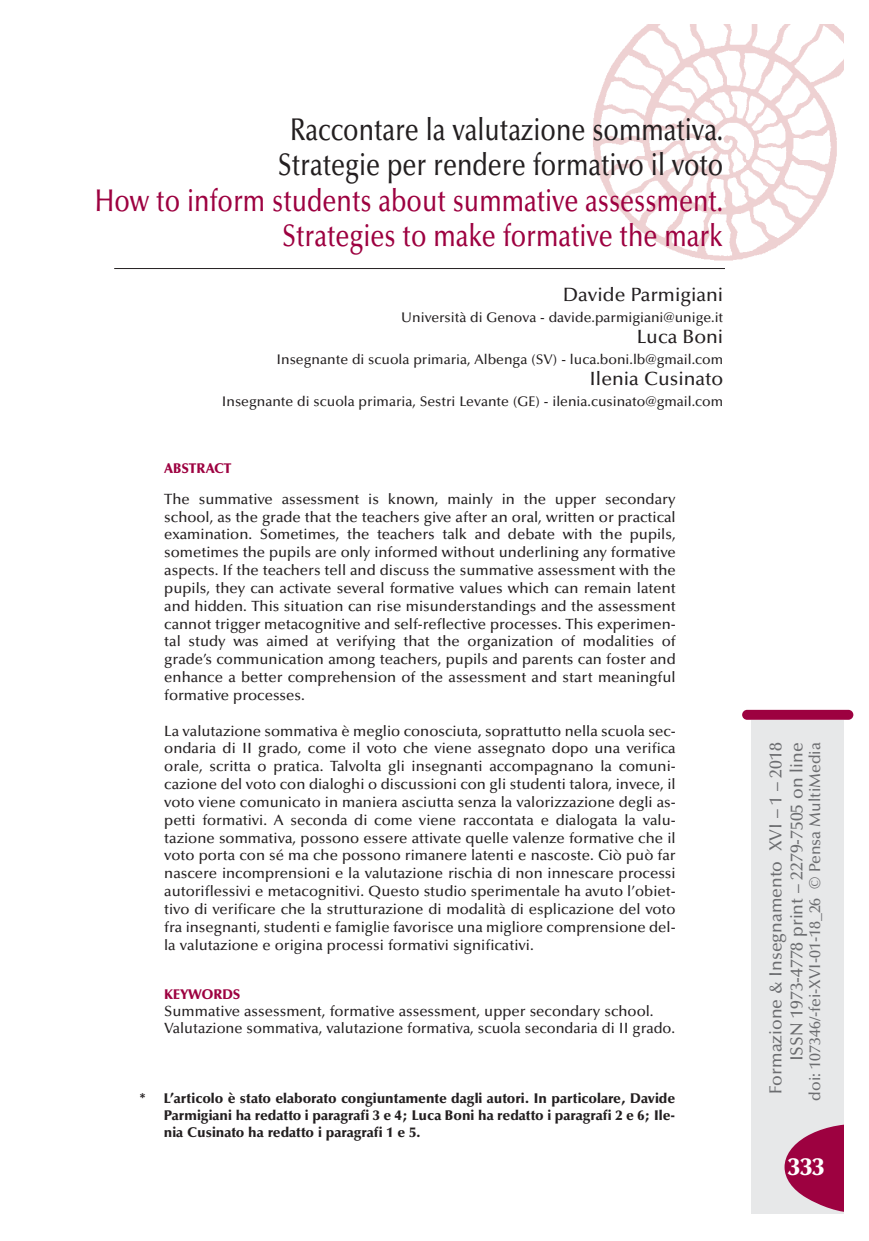
<style>
.page{position:relative;width:869px;height:1241px;background:#fff}
.page>*{position:absolute;margin:0;border:0;box-sizing:border-box;transform-origin:0 0}
.t1{font:500 31.5px/35.5px "Optima";color:#9d0140;text-align:right;scale:.8 1}
.t2{font:500 31.5px/35.5px "Optima";color:#231f20;text-align:center;scale:.8 1}
.t3{font:900 24.5px "Optima";color:#fff}
.t4{font:500 19.25px "Optima";color:#231f20}
.t5{font:500 17.5px/21px "Optima";color:#6c6d70;text-align:right}
.t6{font:500 15.75px "Optima";color:#6c6d70}
.t7{font:500 14.88px/17.8px "Optima";color:#231f20;text-align:justify}
.t8{font:500 14px "Optima";color:#231f20}
.t9{font:900 14px/17px "Optima";color:#231f20;text-align:justify}
.t10{font:900 14px "Optima";letter-spacing:-.01em;color:#9d0140}
</style>
<div class="page">
<img style="left:593px;top:25px;width:249px;height:244px">
<hr style="left:114px;top:268px;width:610px;height:1px;background:#231f20">
<div style="left:750px;top:720px;width:92px;height:493px;background:#e7e8e9"></div>
<div style="left:741px;top:709px;width:112px;height:10px;background:#9d0140;border-radius:5px"></div>
<svg style="left:784px;top:1123px;width:60px;height:89px"></svg>
<h1 class="t2" style="left:278px;top:114px;width:558px">Raccontare la valutazione sommativa.<br>Strategie per rendere formativo il voto</h1>
<h1 class="t1" style="left:95px;top:185px;width:786px">How to inform students about summative assessment.<br>Strategies to make formative the mark</h1>
<p class="t4" style="left:563px;top:286px;width:161px">Davide Parmigiani</p>
<p class="t8" style="left:401px;top:311px;width:323px">Università di Genova - davide.parmigiani@unige.it</p>
<p class="t4" style="left:636px;top:329px;width:88px">Luca Boni</p>
<p class="t8" style="left:276px;top:353px;width:448px">Insegnante di scuola primaria, Albenga (SV) - luca.boni.lb@gmail.com</p>
<p class="t4" style="left:589px;top:371px;width:135px">Ilenia Cusinato</p>
<p class="t8" style="left:222px;top:396px;width:502px">Insegnante di scuola primaria, Sestri Levante (GE) - ilenia.cusinato@gmail.com</p>
<p class="t10" style="left:164px;top:462px;width:69px">ABSTRACT</p>
<p class="t7" style="left:164px;top:491px;width:512px">The summative assessment is known, mainly in the upper secondary school, as the grade that the teachers give after an oral, written or practical examination. Sometimes, the teachers talk and debate with the pupils, sometimes the pupils are only informed without underlining any formative aspects. If the teachers tell and discuss the summative assessment with the pupils, they can activate several formative values which can remain latent and hidden. This situation can rise misunderstandings and the assessment cannot trigger metacognitive and self-reflective processes. This experimen&shy;tal study was aimed at verifying that the organization of modalities of grade’s communication among teachers, pupils and parents can foster and enhance a better comprehension of the assessment and start meaningful formative processes.</p>
<p class="t7" style="left:164px;top:723px;width:513px">La valutazione sommativa è meglio conosciuta, soprattutto nella scuola sec&shy;ondaria di II grado, come il voto che viene assegnato dopo una verifica orale, scritta o pratica. Talvolta gli insegnanti accompagnano la comuni&shy;cazione del voto con dialoghi o discussioni con gli studenti talora, invece, il voto viene comunicato in maniera asciutta senza la valorizzazione degli as&shy;petti formativi. A seconda di come viene raccontata e dialogata la valu&shy;tazione sommativa, possono essere attivate quelle valenze formative che il voto porta con sé ma che possono rimanere latenti e nascoste. Ciò può far nascere incomprensioni e la valutazione rischia di non innescare processi autoriflessivi e metacognitivi. Questo studio sperimentale ha avuto l’obiet&shy;tivo di verificare che la strutturazione di modalità di esplicazione del voto fra insegnanti, studenti e famiglie favorisce una migliore comprensione del&shy;la valutazione e origina processi formativi significativi.</p>
<p class="t10" style="left:164px;top:988px;width:78px">KEYWORDS</p>
<p class="t7" style="left:164px;top:1002px;width:512px">Summative assessment, formative assessment, upper secondary school.<br>Valutazione sommativa, valutazione formativa, scuola secondaria di II grado.</p>
<p class="t9" style="left:164px;top:1090px;width:512px;text-indent:-25px">* L’articolo è stato elaborato congiuntamente dagli autori. In particolare, Davide Parmigiani ha redatto i paragrafi 3 e 4; Luca Boni ha redatto i paragrafi 2 e 6; Ile&shy;nia Cusinato ha redatto i paragrafi 1 e 5.</p>
<p class="t5" style="left:766px;top:1093px;width:352px;rotate:-90deg">Formazione &amp; Insegnamento XVI – 1 – 2018<br>ISSN 1973-4778 print – 2279-7505 on line</p>
<p class="t6" style="left:808px;top:1100px;width:359px;rotate:-90deg">doi: 107346/-fei-XVI-01-18_26 © Pensa MultiMedia</p>
<h2 class="t3" style="left:787px;top:1156px;width:38px">333</h2>
</div>
